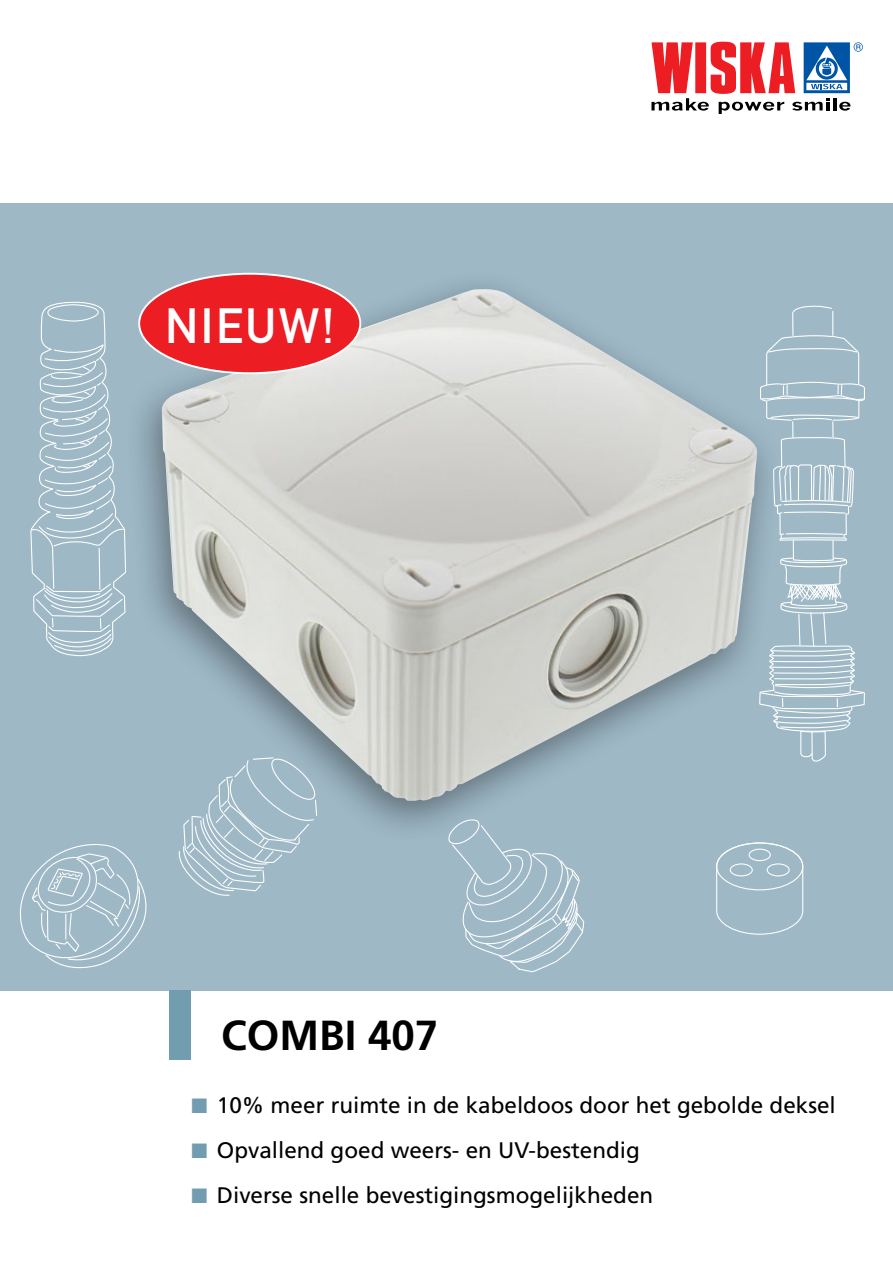
<style>
.page{position:relative;width:893px;height:1263px;background:#fff}
.page>*{position:absolute;margin:0;border:0;box-sizing:border-box;transform-origin:0 0}
.t1{font:48.75px "DIN Mittelschrift";letter-spacing:.05em;color:#fff}
.t2{font:700 42px "Frutiger";color:#000}
.t3{font:22.5px "Frutiger";color:#000}
.s1{color:#729cb0}
</style>
<div class="page">
<div style="left:0;top:203px;width:893px;height:787px;background:#9eb8c6"></div>
<div style="left:169px;top:990px;width:22px;height:70px;background:#729cb0"></div>
<svg style="left:20px;top:844px;width:127px;height:125px"></svg>
<svg style="left:783px;top:305px;width:82px;height:457px"></svg>
<svg style="left:452px;top:845px;width:133px;height:128px"></svg>
<svg style="left:178px;top:845px;width:119px;height:51px"></svg>
<svg style="left:30px;top:301px;width:93px;height:356px"></svg>
<svg style="left:716px;top:845px;width:88px;height:90px"></svg>
<div style="left:716px;top:842px;width:87px;height:48px;border:1px solid #fff;border-radius:50%"></div>
<div style="left:749px;top:849px;width:22px;height:12px;border:1px solid #fff;border-radius:50%"></div>
<div style="left:730px;top:863px;width:23px;height:13px;border:1px solid #fff;border-radius:50%"></div>
<div style="left:767px;top:863px;width:23px;height:13px;border:1px solid #fff;border-radius:50%"></div>
<div style="left:123px;top:268px;width:660px;height:577px;background:#000;opacity:.4"></div>
<img style="left:162px;top:289px;width:596px;height:512px">
<svg style="left:651px;top:42px;width:212px;height:72px"></svg>
<div style="left:139px;top:274px;width:221px;height:99px;background:#ed1d24;border-radius:50%"></div>
<h1 class="t1" style="left:165px;top:297px;width:171px">NIEUW!</h1>
<h2 class="t2" style="left:221px;top:1011px;width:219px">COMBI 407</h2>
<p class="t3" style="left:191px;top:1092px;width:646px"><span class="s1">■</span> 10% meer ruimte in de kabeldoos door het gebolde deksel</p>
<p class="t3" style="left:191px;top:1137px;width:450px"><span class="s1">■</span> Opvallend goed weers- en UV-bestendig</p>
<p class="t3" style="left:191px;top:1182px;width:463px"><span class="s1">■</span> Diverse snelle bevestigingsmogelijkheden</p>
</div>
